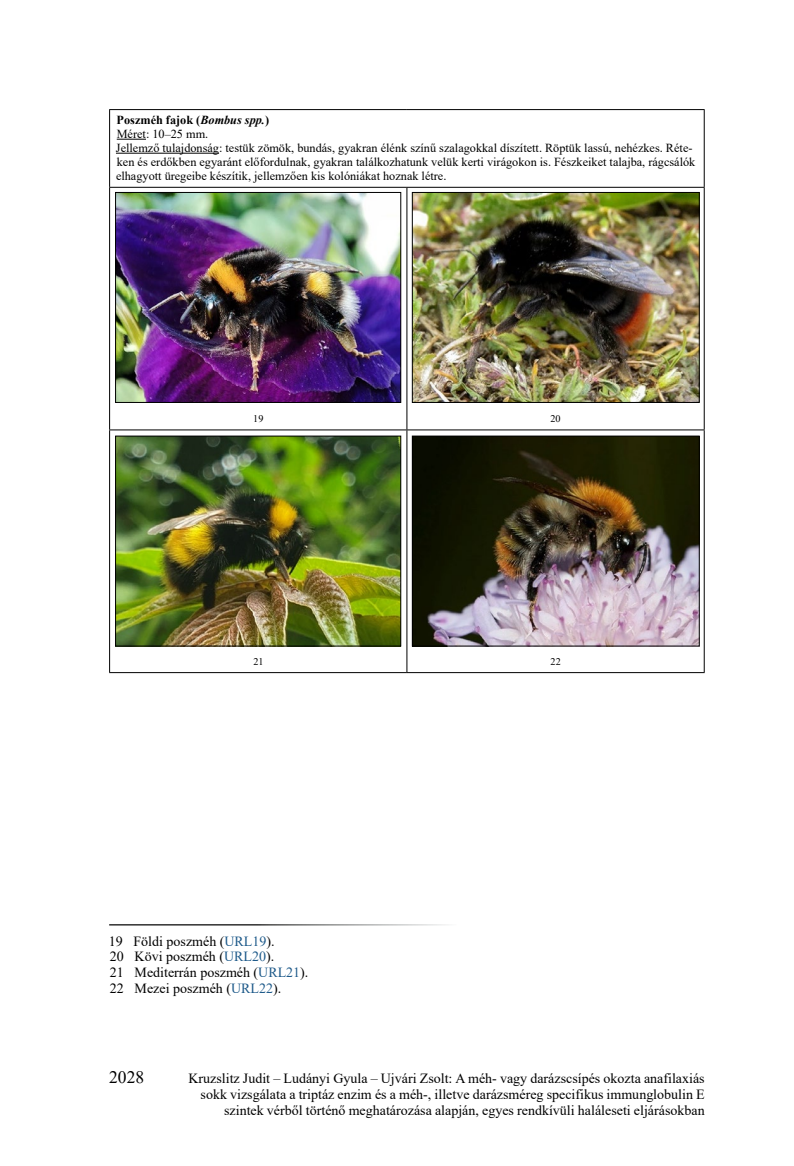
<style>
.page{position:relative;width:794px;height:1166px;background:#fff}
.page>*{position:absolute;margin:0;border:0;box-sizing:border-box;transform-origin:0 0}
.t1{font:17.5px "Times New Roman";color:#000}
.t2{font:14px/15.8px "Times New Roman";color:#000}
.t3{font:12.25px/14px "Times New Roman";color:#000}
.t4{font:10.15px "Times New Roman";color:#000}
.s1{font-weight:700}
.s2{font-weight:700;font-style:italic}
.s3{color:#1e5a8a}
</style>
<div class="page">
<hr style="left:109px;top:109px;width:298px;height:1px;background:#000">
<hr style="left:109px;top:110px;width:1px;height:77px;background:#000">
<hr style="left:407px;top:109px;width:297px;height:1px;background:#000">
<hr style="left:704px;top:110px;width:1px;height:77px;background:#000">
<hr style="left:109px;top:187px;width:298px;height:1px;background:#000">
<hr style="left:109px;top:188px;width:1px;height:241px;background:#000">
<hr style="left:407px;top:187px;width:297px;height:1px;background:#000">
<hr style="left:406px;top:188px;width:1px;height:241px;background:#000">
<hr style="left:704px;top:188px;width:1px;height:241px;background:#000">
<hr style="left:109px;top:429px;width:298px;height:1px;background:#000">
<hr style="left:109px;top:430px;width:1px;height:242px;background:#000">
<hr style="left:407px;top:429px;width:297px;height:1px;background:#000">
<hr style="left:406px;top:430px;width:1px;height:242px;background:#000">
<hr style="left:704px;top:430px;width:1px;height:242px;background:#000">
<hr style="left:109px;top:672px;width:298px;height:1px;background:#000">
<hr style="left:407px;top:672px;width:297px;height:1px;background:#000">
<svg style="left:117px;top:139px;width:29px;height:1px"></svg>
<hr style="left:116px;top:153px;width:103px;height:1px;background:#000">
<img style="left:414px;top:194px;width:283px;height:207px">
<div style="left:412px;top:192px;width:287px;height:211px;border:1px solid #000"></div>
<img style="left:414px;top:438px;width:283px;height:206px">
<div style="left:412px;top:436px;width:287px;height:210px;border:1px solid #000"></div>
<img style="left:117px;top:194px;width:282px;height:207px">
<div style="left:115px;top:192px;width:286px;height:211px;border:1px solid #000"></div>
<img style="left:117px;top:438px;width:282px;height:206px">
<div style="left:115px;top:436px;width:286px;height:210px;border:1px solid #000"></div>
<p class="t3" style="left:116px;top:112px;width:581px"><span class="s1">Poszméh fajok (</span><span class="s2">Bombus spp.</span><span class="s1">)<br></span>Méret: 10–25 mm.<br>Jellemző tulajdonság: testük zömök, bundás, gyakran élénk színű szalagokkal díszített. Röptük lassú, nehézkes. Réte&shy;ken és erdőkben egyaránt előfordulnak, gyakran találkozhatunk velük kerti virágokon is. Fészkeiket talajba, rágcsálók elhagyott üregeibe készítik, jellemzően kis kolóniákat hoznak létre.</p>
<p class="t4" style="left:253px;top:411px;width:12px">19</p>
<p class="t4" style="left:550px;top:411px;width:12px">20</p>
<p class="t4" style="left:253px;top:654px;width:12px">21</p>
<p class="t4" style="left:550px;top:654px;width:12px">22</p>
<p class="t2" style="left:109px;top:932px;width:201px">19 Földi poszméh (<span class="s3">URL19</span>).<br>20 Kövi poszméh (<span class="s3">URL20</span>).<br>21 Mediterrán poszméh (<span class="s3">URL21</span>).<br>22 Mezei poszméh (<span class="s3">URL22</span>).</p>
<p class="t1" style="left:109px;top:1065px;width:36px">2028</p>
<p class="t2" style="left:188px;top:1070px;width:518px;text-align:right">Kruzslitz Judit – Ludányi Gyula – Ujvári Zsolt: A méh- vagy darázscsípés okozta anafilaxiás sokk vizsgálata a triptáz enzim és a méh-, illetve darázsméreg specifikus immunglobulin E szintek vérből történő meghatározása alapján, egyes rendkívüli haláleseti eljárásokban</p>
</div>
